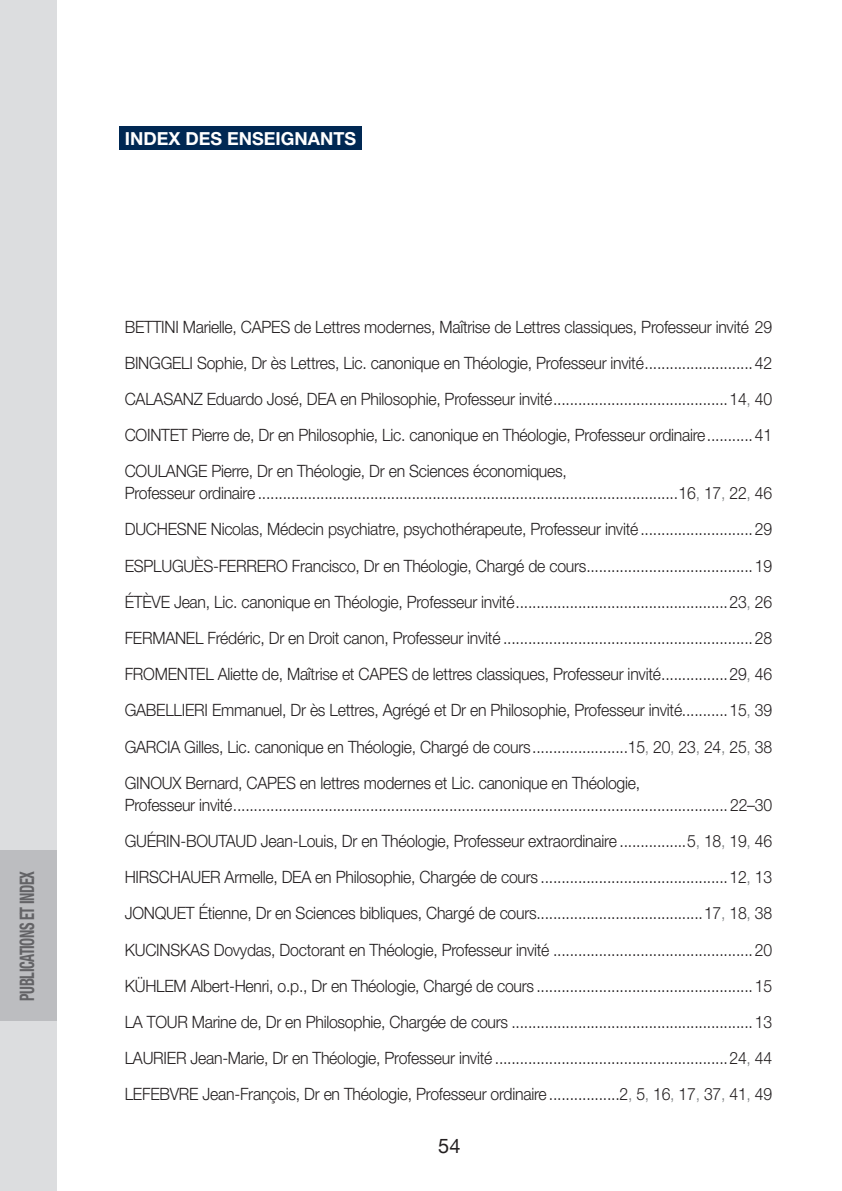
<style>
.page{position:relative;width:842px;height:1191px;background:#fff}
.page>*{position:absolute;margin:0;border:0;box-sizing:border-box;transform-origin:0 0}
.t1{font:700 condensed 20px "Helvetica Neue LT Std";letter-spacing:-.03em;color:#636366;scale:.72 1}
.t2{font:20px "Helvetica Neue";color:#231f20}
.t3{font:700 18px "Helvetica Neue LT Std";color:#fff}
.t4{font:300 17px/36.2px "Helvetica Neue LT Std";letter-spacing:-.015em;color:#231f20;text-align:justify;scale:.93 1}
.s1{color:#808285}
</style>
<div class="page">
<div style="left:0;top:0;width:57px;height:1191px;background:#dcdddf"></div>
<div style="left:0;top:850px;width:57px;height:170px;background:#bcbdc0"></div>
<div style="left:119px;top:127px;width:243px;height:23px;background:#002853"></div>
<p class="t1" style="left:15px;top:1000px;width:182px;rotate:-90deg">PUBLICATIONS ET INDEX</p>
<p class="t3" style="left:125px;top:127px;width:233px">INDEX DES ENSEIGNANTS</p>
<p class="t4" style="left:125px;top:308px;width:698px">BETTINI Marielle, CAPES de Lettres modernes, Maîtrise de Lettres classiques, Professeur invité 29<br>BINGGELI Sophie, Dr ès Lettres, Lic. canonique en Théologie, Professeur invité..........................42<br>CALASANZ Eduardo José, DEA en Philosophie, Professeur invité..........................................14<span class="s1">,</span> 40<br>COINTET Pierre de, Dr en Philosophie, Lic. canonique en Théologie, Professeur ordinaire...........41<br>COULANGE Pierre, Dr en Théologie, Dr en Sciences économiques,</p>
<p class="t4" style="left:125px;top:475px;width:698px">Professeur ordinaire .....................................................................................................16<span class="s1">,</span> 17<span class="s1">,</span> 22<span class="s1">,</span> 46<br>DUCHESNE Nicolas, Médecin psychiatre, psychothérapeute, Professeur invité...........................29<br>ESPLUGUÈS-FERRERO Francisco, Dr en Théologie, Chargé de cours........................................19<br>ÉTÈVE Jean, Lic. canonique en Théologie, Professeur invité...................................................23<span class="s1">,</span> 26<br>FERMANEL Frédéric, Dr en Droit canon, Professeur invité ............................................................28<br>FROMENTEL Aliette de, Maîtrise et CAPES de lettres classiques, Professeur invité................29<span class="s1">,</span> 46<br>GABELLIERI Emmanuel, Dr ès Lettres, Agrégé et Dr en Philosophie, Professeur invité...........15<span class="s1">,</span> 39<br>GARCIA Gilles, Lic. canonique en Théologie, Chargé de cours.......................15<span class="s1">,</span> 20<span class="s1">,</span> 23<span class="s1">,</span> 24<span class="s1">,</span> 25<span class="s1">,</span> 38<br>GINOUX Bernard, CAPES en lettres modernes et Lic. canonique en Théologie,</p>
<p class="t4" style="left:125px;top:786px;width:698px">Professeur invité.......................................................................................................................22–30<br>GUÉRIN-BOUTAUD Jean-Louis, Dr en Théologie, Professeur extraordinaire ................5<span class="s1">,</span> 18<span class="s1">,</span> 19<span class="s1">,</span> 46<br>HIRSCHAUER Armelle, DEA en Philosophie, Chargée de cours .............................................12<span class="s1">,</span> 13<br>JONQUET Étienne, Dr en Sciences bibliques, Chargé de cours........................................17<span class="s1">,</span> 18<span class="s1">,</span> 38<br>KUCINSKAS Dovydas, Doctorant en Théologie, Professeur invité ................................................20<br>KÜHLEM Albert-Henri, o.p., Dr en Théologie, Chargé de cours ....................................................15<br>LA TOUR Marine de, Dr en Philosophie, Chargée de cours ..........................................................13<br>LAURIER Jean-Marie, Dr en Théologie, Professeur invité ........................................................24<span class="s1">,</span> 44<br>LEFEBVRE Jean-François, Dr en Théologie, Professeur ordinaire .................2<span class="s1">,</span> 5<span class="s1">,</span> 16<span class="s1">,</span> 17<span class="s1">,</span> 37<span class="s1">,</span> 41<span class="s1">,</span> 49</p>
<p class="t2" style="left:438px;top:1131px;width:24px">54</p>
</div>
